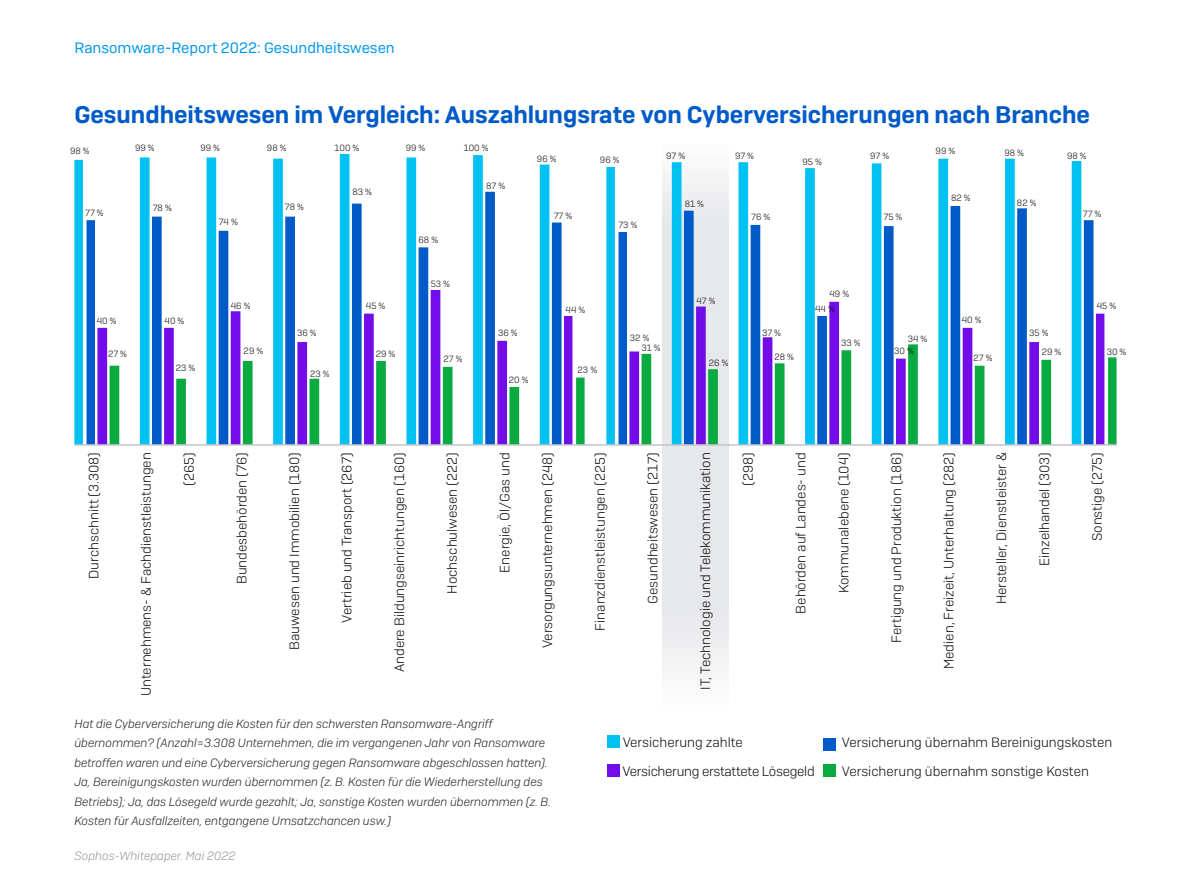
<style>
.page{position:relative;width:1191px;height:893px;background:#fff}
.page>*{position:absolute;margin:0;border:0;box-sizing:border-box;transform-origin:0 0}
.Body_Copy{font:600 24px "Sophos Sans";color:#005bc8}
.t1{font:15px "Sophos Sans";color:#0097ee}
.Body_Copy-2{font:300 13.5px "Sophos Sans";color:#0d0d0e}
.Body_Copy-3{font:300 13.5px "Sophos Sans";letter-spacing:-.02em;color:#0d0d0e}
.t2{font:italic 300 12px/19.5px "Sophos Sans";color:#262626}
.t3{font:italic 300 12px "Sophos Sans";color:#96989c}
.Body_Copy-4{font:300 9px "Sophos Sans";color:#0d0d0e}
</style>
<div class="page">
<svg style="left:662px;top:446px;width:66px;height:225px;background:#e8e9eb"></svg>
<svg style="left:74px;top:154px;width:1007px;height:290px"></svg>
<svg style="left:87px;top:192px;width:1006px;height:252px"></svg>
<svg style="left:97px;top:290px;width:1007px;height:154px"></svg>
<svg style="left:110px;top:344px;width:1006px;height:100px"></svg>
<hr style="left:74px;top:444px;width:1042px;height:2px;background:#c2c5ca">
<div style="left:608px;top:735px;width:12px;height:12px;background:#00c2f2"></div>
<div style="left:824px;top:739px;width:12px;height:12px;background:#005bc8"></div>
<div style="left:608px;top:764px;width:12px;height:12px;background:#720ce8"></div>
<div style="left:824px;top:764px;width:12px;height:12px;background:#09aa40"></div>
<p class="t1" style="left:74px;top:39px;width:322px">Ransomware-Report 2022: Gesundheitswesen</p>
<p class="Body_Copy" style="left:74px;top:100px;width:1017px">Gesundheitswesen im Vergleich: Auszahlungsrate von Cyberversicherungen nach Branche</p>
<p class="Body_Copy-4" style="left:70px;top:146px;width:21px">98 %</p>
<p class="Body_Copy-4" style="left:135px;top:143px;width:21px">99 %</p>
<p class="Body_Copy-4" style="left:200px;top:143px;width:21px">99 %</p>
<p class="Body_Copy-4" style="left:267px;top:143px;width:21px">98 %</p>
<p class="Body_Copy-4" style="left:334px;top:143px;width:26px">100 %</p>
<p class="Body_Copy-4" style="left:352px;top:187px;width:21px">83 %</p>
<p class="Body_Copy-4" style="left:406px;top:143px;width:21px">99 %</p>
<p class="Body_Copy-4" style="left:464px;top:143px;width:26px">100 %</p>
<p class="Body_Copy-4" style="left:486px;top:181px;width:21px">87 %</p>
<p class="Body_Copy-4" style="left:537px;top:153px;width:21px">96 %</p>
<p class="Body_Copy-4" style="left:600px;top:155px;width:21px">96 %</p>
<p class="Body_Copy-4" style="left:666px;top:150px;width:21px">97 %</p>
<p class="Body_Copy-4" style="left:735px;top:150px;width:21px">97 %</p>
<p class="Body_Copy-4" style="left:802px;top:156px;width:21px">95 %</p>
<p class="Body_Copy-4" style="left:85px;top:207px;width:20px">77 %</p>
<p class="Body_Copy-4" style="left:153px;top:203px;width:21px">78 %</p>
<p class="Body_Copy-4" style="left:219px;top:216px;width:20px">74 %</p>
<p class="Body_Copy-4" style="left:285px;top:201px;width:21px">78 %</p>
<p class="Body_Copy-4" style="left:554px;top:210px;width:20px">77 %</p>
<p class="Body_Copy-4" style="left:618px;top:220px;width:20px">73 %</p>
<p class="Body_Copy-4" style="left:685px;top:199px;width:21px">81 %</p>
<p class="Body_Copy-4" style="left:751px;top:211px;width:21px">76 %</p>
<p class="Body_Copy-4" style="left:870px;top:150px;width:21px">97 %</p>
<p class="Body_Copy-4" style="left:883px;top:211px;width:20px">75 %</p>
<p class="Body_Copy-4" style="left:935px;top:146px;width:21px">99 %</p>
<p class="Body_Copy-4" style="left:951px;top:193px;width:21px">82 %</p>
<p class="Body_Copy-4" style="left:1004px;top:147px;width:21px">98 %</p>
<p class="Body_Copy-4" style="left:1017px;top:198px;width:21px">82 %</p>
<p class="Body_Copy-4" style="left:1067px;top:150px;width:21px">98 %</p>
<p class="Body_Copy-4" style="left:1083px;top:208px;width:20px">77 %</p>
<p class="Body_Copy-4" style="left:418px;top:235px;width:21px">68 %</p>
<p class="Body_Copy-4" style="left:431px;top:279px;width:21px">53 %</p>
<p class="Body_Copy-4" style="left:231px;top:301px;width:21px">46 %</p>
<p class="Body_Copy-4" style="left:366px;top:301px;width:21px">45 %</p>
<p class="Body_Copy-4" style="left:565px;top:305px;width:21px">44 %</p>
<p class="Body_Copy-4" style="left:696px;top:296px;width:21px">47 %</p>
<p class="Body_Copy-4" style="left:829px;top:289px;width:21px">49 %</p>
<p class="Body_Copy-4" style="left:815px;top:303px;width:21px">44 %</p>
<p class="Body_Copy-4" style="left:1096px;top:301px;width:21px">45 %</p>
<p class="Body_Copy-4" style="left:97px;top:315px;width:21px">40 %</p>
<p class="Body_Copy-4" style="left:165px;top:315px;width:21px">40 %</p>
<p class="Body_Copy-4" style="left:961px;top:314px;width:21px">40 %</p>
<p class="Body_Copy-4" style="left:762px;top:327px;width:20px">37 %</p>
<p class="Body_Copy-4" style="left:1029px;top:328px;width:21px">35 %</p>
<p class="Body_Copy-4" style="left:297px;top:328px;width:21px">36 %</p>
<p class="Body_Copy-4" style="left:498px;top:328px;width:21px">36 %</p>
<p class="Body_Copy-4" style="left:630px;top:333px;width:21px">32 %</p>
<p class="Body_Copy-4" style="left:907px;top:333px;width:21px">34 %</p>
<p class="Body_Copy-4" style="left:841px;top:338px;width:21px">33 %</p>
<p class="Body_Copy-4" style="left:641px;top:342px;width:21px">31 %</p>
<p class="Body_Copy-4" style="left:894px;top:346px;width:21px">30 %</p>
<p class="Body_Copy-4" style="left:244px;top:346px;width:21px">29 %</p>
<p class="Body_Copy-4" style="left:108px;top:349px;width:21px">27 %</p>
<p class="Body_Copy-4" style="left:1041px;top:347px;width:21px">29 %</p>
<p class="Body_Copy-4" style="left:1106px;top:347px;width:21px">30 %</p>
<p class="Body_Copy-4" style="left:176px;top:362px;width:21px">23 %</p>
<p class="Body_Copy-4" style="left:376px;top:348px;width:21px">29 %</p>
<p class="Body_Copy-4" style="left:774px;top:351px;width:21px">28 %</p>
<p class="Body_Copy-4" style="left:973px;top:353px;width:21px">27 %</p>
<p class="Body_Copy-4" style="left:443px;top:354px;width:21px">27 %</p>
<p class="Body_Copy-4" style="left:709px;top:357px;width:21px">26 %</p>
<p class="Body_Copy-4" style="left:577px;top:365px;width:21px">23 %</p>
<p class="Body_Copy-4" style="left:310px;top:368px;width:21px">23 %</p>
<p class="Body_Copy-4" style="left:509px;top:375px;width:21px">20 %</p>
<p class="Body_Copy-2" style="left:86px;top:579px;width:128px;rotate:-90deg">Durchschnitt (3.308)</p>
<p class="Body_Copy-2" style="left:138px;top:696px;width:245px;rotate:-90deg">Unternehmens- &amp; Fachdienstleistungen</p>
<p class="Body_Copy-2" style="left:181px;top:486px;width:35px;rotate:-90deg">(265)</p>
<p class="Body_Copy-2" style="left:234px;top:584px;width:133px;rotate:-90deg">Bundesbehörden (76)</p>
<p class="Body_Copy-2" style="left:286px;top:650px;width:199px;rotate:-90deg">Bauwesen und Immobilien (180)</p>
<p class="Body_Copy-2" style="left:339px;top:623px;width:172px;rotate:-90deg">Vertrieb und Transport (267)</p>
<p class="Body_Copy-2" style="left:391px;top:672px;width:221px;rotate:-90deg">Andere Bildungseinrichtungen (160)</p>
<p class="Body_Copy-2" style="left:444px;top:593px;width:142px;rotate:-90deg">Hochschulwesen (222)</p>
<p class="Body_Copy-2" style="left:497px;top:573px;width:122px;rotate:-90deg">Energie, Öl/Gas und</p>
<p class="Body_Copy-2" style="left:539px;top:648px;width:197px;rotate:-90deg">Versorgungsunternehmen (248)</p>
<p class="Body_Copy-2" style="left:592px;top:631px;width:180px;rotate:-90deg">Finanzdienstleistungen (225)</p>
<p class="Body_Copy-2" style="left:645px;top:604px;width:153px;rotate:-90deg">Gesundheitswesen (217)</p>
<p class="Body_Copy-2" style="left:697px;top:690px;width:239px;rotate:-90deg">IT, Technologie und Telekommunikation</p>
<p class="Body_Copy-2" style="left:740px;top:486px;width:35px;rotate:-90deg">(298)</p>
<p class="Body_Copy-2" style="left:793px;top:614px;width:163px;rotate:-90deg">Behörden auf Landes- und</p>
<p class="Body_Copy-2" style="left:835px;top:593px;width:142px;rotate:-90deg">Kommunalebene (104)</p>
<p class="Body_Copy-2" style="left:888px;top:643px;width:192px;rotate:-90deg">Fertigung und Produktion (186)</p>
<p class="Body_Copy-2" style="left:941px;top:669px;width:218px;rotate:-90deg">Medien, Freizeit, Unterhaltung (282)</p>
<p class="Body_Copy-2" style="left:993px;top:604px;width:153px;rotate:-90deg">Hersteller, Dienstleister &amp;</p>
<p class="Body_Copy-2" style="left:1036px;top:566px;width:115px;rotate:-90deg">Einzelhandel (303)</p>
<p class="Body_Copy-2" style="left:1089px;top:541px;width:90px;rotate:-90deg">Sonstige (275)</p>
<p class="t2" style="left:74px;top:714px;width:478px">Hat die Cyberversicherung die Kosten für den schwersten Ransomware-Angriff übernommen? (Anzahl=3.308 Unternehmen, die im vergangenen Jahr von Ransomware betroffen waren und eine Cyberversicherung gegen Ransomware abgeschlossen hatten).<br>Ja, Bereinigungskosten wurden übernommen (z. B. Kosten für die Wiederherstellung des Betriebs); Ja, das Lösegeld wurde gezahlt; Ja, sonstige Kosten wurden übernommen (z. B.<br>Kosten für Ausfallzeiten, entgangene Umsatzchancen usw.)</p>
<p class="t3" style="left:74px;top:848px;width:163px">Sophos-Whitepaper. Mai 2022</p>
<p class="Body_Copy-2" style="left:622px;top:734px;width:122px">Versicherung zahlte</p>
<p class="Body_Copy-2" style="left:842px;top:734px;width:272px">Versicherung übernahm Bereinigungskosten</p>
<p class="Body_Copy-3" style="left:622px;top:764px;width:194px">Versicherung erstattete Lösegeld</p>
<p class="Body_Copy-2" style="left:842px;top:764px;width:248px">Versicherung übernahm sonstige Kosten</p>
</div>
